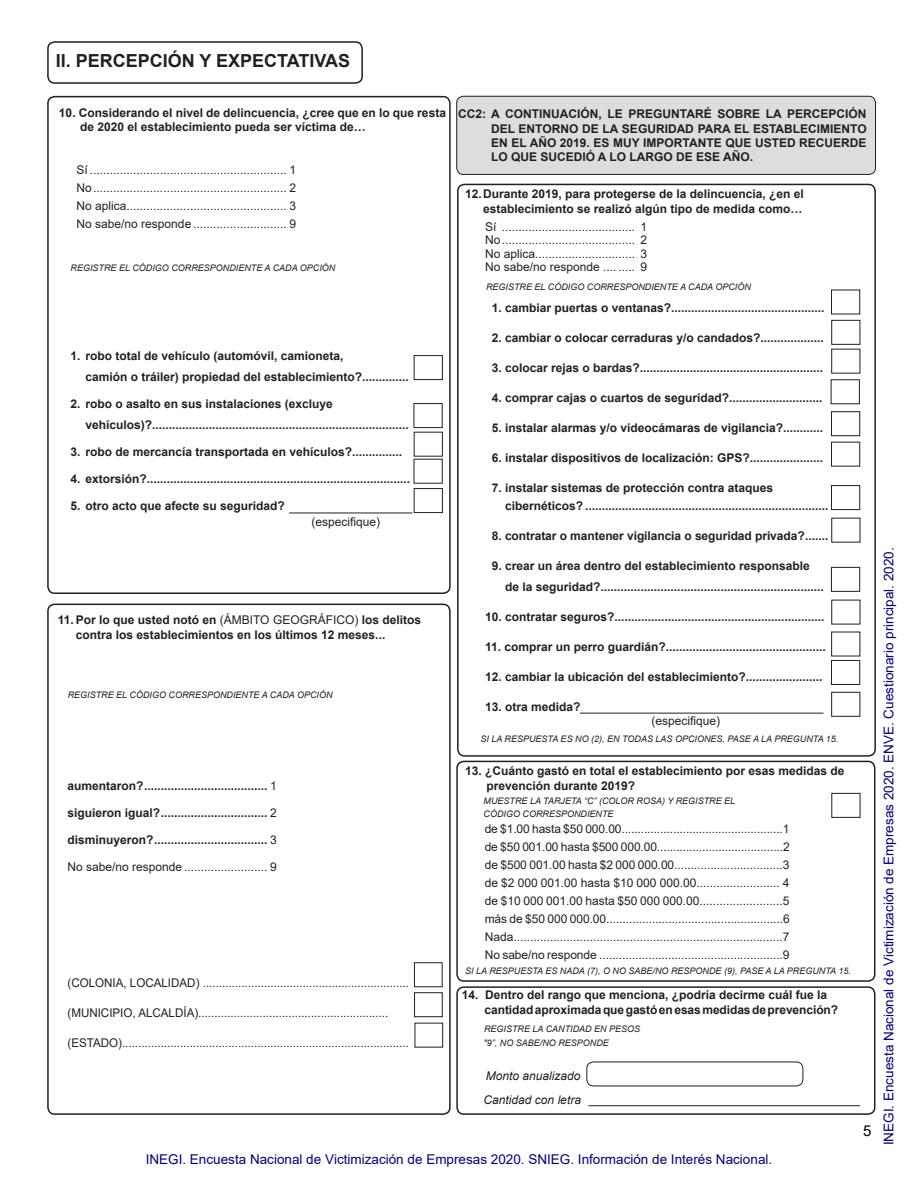
<style>
.page{position:relative;width:918px;height:1188px;background:#fff}
.page>*{position:absolute;margin:0;border:0;box-sizing:border-box;transform-origin:0 0}
.t1{font:700 18px "Arial";color:#231f20}
.t2{font:15px "Arial";color:#000}
.t3{font:13.5px "Arial";color:#000080}
.t4{font:700 12px/14.4px "Arial";color:#231f20}
.t5{font:12px/18px "Arial";color:#231f20;text-align:justify}
.t6{font:italic 12px/24.3px "Arial";color:#231f20}
.t7{font:italic 9px/13.5px "Arial";color:#231f20}
.s1{font-weight:400}
</style>
<div class="page">
<div style="left:456px;top:986px;width:419px;height:129px;border:2px solid #231f20;border-radius:7px"></div>
<div style="left:456px;top:761px;width:419px;height:221px;border:2px solid #231f20;border-radius:7px"></div>
<div style="left:47px;top:604px;width:404px;height:511px;border:2px solid #231f20;border-radius:7px"></div>
<div style="left:586px;top:1062px;width:217px;height:24px;border:1px solid #231f20;border-radius:7px"></div>
<div style="left:47px;top:41px;width:316px;height:43px;border:2px solid #231f20;border-radius:7px"></div>
<div style="left:457px;top:184px;width:419px;height:573px;border:2px solid #231f20;border-radius:7px"></div>
<div style="left:831px;top:290px;width:29px;height:24px;border:1px solid #231f20"></div>
<div style="left:831px;top:485px;width:29px;height:25px;border:1px solid #231f20"></div>
<div style="left:831px;top:442px;width:29px;height:25px;border:1px solid #231f20"></div>
<div style="left:831px;top:411px;width:29px;height:25px;border:1px solid #231f20"></div>
<div style="left:831px;top:379px;width:29px;height:25px;border:1px solid #231f20"></div>
<div style="left:831px;top:320px;width:29px;height:25px;border:1px solid #231f20"></div>
<hr style="left:580px;top:713px;width:243px;height:1px;background:#231f20">
<div style="left:831px;top:567px;width:29px;height:25px;border:1px solid #231f20"></div>
<div style="left:831px;top:660px;width:29px;height:25px;border:1px solid #231f20"></div>
<div style="left:831px;top:793px;width:29px;height:25px;border:1px solid #231f20"></div>
<div style="left:831px;top:692px;width:29px;height:25px;border:1px solid #231f20"></div>
<hr style="left:588px;top:1105px;width:272px;height:1px;background:#231f20">
<div style="left:457px;top:96px;width:419px;height:78px;background:#dcdddf;border-radius:7px"></div>
<div style="left:456px;top:96px;width:420px;height:79px;border:1px solid #231f20;border-radius:7px"></div>
<div style="left:414px;top:992px;width:29px;height:25px;border:1px solid #231f20"></div>
<div style="left:414px;top:962px;width:29px;height:25px;border:1px solid #231f20"></div>
<div style="left:47px;top:96px;width:404px;height:498px;border:2px solid #231f20;border-radius:7px"></div>
<div style="left:414px;top:355px;width:29px;height:25px;border:1px solid #231f20"></div>
<div style="left:414px;top:488px;width:29px;height:25px;border:1px solid #231f20"></div>
<div style="left:414px;top:403px;width:29px;height:25px;border:1px solid #231f20"></div>
<hr style="left:289px;top:513px;width:123px;height:1px;background:#231f20">
<h1 class="t1" style="left:56px;top:48px;width:296px">II. PERCEPCIÓN Y EXPECTATIVAS</h1>
<p class="t4" style="left:80px;top:105px;width:367px;text-indent:-21px">10. Considerando el nivel de delincuencia, ¿cree que en lo que resta de 2020 el establecimiento pueda ser víctima de…</p>
<p class="t5" style="left:77px;top:161px;width:13px">Sí</p>
<p class="t5" style="left:289px;top:161px;width:8px">1</p>
<p class="t5" style="left:77px;top:179px;width:17px">No</p>
<p class="t5" style="left:289px;top:179px;width:8px">2</p>
<p class="t5" style="left:77px;top:197px;width:52px">No aplica</p>
<p class="t5" style="left:289px;top:197px;width:8px">3</p>
<p class="t5" style="left:77px;top:215px;width:116px">No sabe/no responde</p>
<p class="t5" style="left:289px;top:215px;width:8px">9</p>
<p class="t7" style="left:71px;top:262px;width:266px">REGISTRE EL CÓDIGO CORRESPONDIENTE A CADA OPCIÓN</p>
<p class="t4" style="left:85px;top:345px;width:325px;line-height:21px;text-indent:-15px">1. robo total de vehículo (automóvil, camioneta,<br>camión o tráiler) propiedad del establecimiento?..............</p>
<p class="t4" style="left:85px;top:393px;width:325px;line-height:21px;text-indent:-15px">2. robo o asalto en sus instalaciones (excluye vehículos)?.............................................................................</p>
<p class="t4" style="left:70px;top:444px;width:333px">3. robo de mercancía transportada en vehículos?...............</p>
<p class="t4" style="left:70px;top:471px;width:341px">4. extorsión?...............................................................................</p>
<p class="t4" style="left:70px;top:498px;width:216px">5. otro acto que afecte su seguridad?</p>
<p class="t5" style="left:311px;top:513px;width:70px">(especifique)</p>
<p class="t4" style="left:76px;top:613px;width:347px;text-indent:-18px">11. Por lo que usted notó en <span class="s1">(ÁMBITO GEOGRÁFICO)</span> los delitos contra los establecimientos en los últimos 12 meses...</p>
<p class="t7" style="left:68px;top:688px;width:266px">REGISTRE EL CÓDIGO CORRESPONDIENTE A CADA OPCIÓN</p>
<p class="t4" style="left:67px;top:778px;width:78px">aumentaron?</p>
<p class="t5" style="left:270px;top:776px;width:8px">1</p>
<p class="t4" style="left:67px;top:805px;width:94px">siguieron igual?</p>
<p class="t5" style="left:270px;top:803px;width:8px">2</p>
<p class="t4" style="left:67px;top:832px;width:88px">disminuyeron?</p>
<p class="t5" style="left:270px;top:830px;width:8px">3</p>
<p class="t5" style="left:67px;top:857px;width:116px">No sabe/no responde</p>
<p class="t5" style="left:270px;top:857px;width:8px">9</p>
<p class="t5" style="left:67px;top:974px;width:343px">(COLONIA, LOCALIDAD) ................................................................</p>
<p class="t5" style="left:67px;top:1004px;width:322px">(MUNICIPIO, ALCALDÍA)...........................................................</p>
<p class="t5" style="left:67px;top:1034px;width:343px">(ESTADO).........................................................................................</p>
<p class="t4" style="left:491px;top:107px;width:377px;text-align:justify;text-indent:-33px">CC2: A CONTINUACIÓN, LE PREGUNTARÉ SOBRE LA PERCEPCIÓN DEL ENTORNO DE LA SEGURIDAD PARA EL ESTABLECIMIENTO EN EL AÑO 2019. ES MUY IMPORTANTE QUE USTED RECUERDE LO QUE SUCEDIÓ A LO LARGO DE ESE AÑO.</p>
<p class="t4" style="left:465px;top:187px;width:340px;text-align:right">12.Durante 2019, para protegerse de la delincuencia, ¿en el establecimiento se realizó algún tipo de medida como…</p>
<p class="t5" style="left:485px;top:220px;width:164px;line-height:13.5px">Sí ........................................ 1<br>No........................................ 2<br>No aplica.............................. 3<br>No sabe/no responde .... ..... 9</p>
<p class="t7" style="left:486px;top:280px;width:266px">REGISTRE EL CÓDIGO CORRESPONDIENTE A CADA OPCIÓN</p>
<p class="t4" style="left:492px;top:301px;width:334px">1. cambiar puertas o ventanas?..............................................</p>
<p class="t4" style="left:492px;top:331px;width:334px">2. cambiar o colocar cerraduras y/o candados?...................</p>
<p class="t4" style="left:492px;top:361px;width:333px">3. colocar rejas o bardas?.......................................................</p>
<p class="t4" style="left:492px;top:391px;width:332px">4. comprar cajas o cuartos de seguridad?............................</p>
<p class="t4" style="left:492px;top:421px;width:333px">5. instalar alarmas y/o videocámaras de vigilancia?............</p>
<p class="t4" style="left:492px;top:451px;width:333px">6. instalar dispositivos de localización: GPS?......................</p>
<p class="t4" style="left:505px;top:479px;width:270px;line-height:18px;text-indent:-13px">7. instalar sistemas de protección contra ataques cibernéticos?</p>
<p class="t4" style="left:492px;top:529px;width:315px">8. contratar o mantener vigilancia o seguridad privada?</p>
<p class="t4" style="left:505px;top:556px;width:320px;line-height:21px;text-indent:-13px">9. crear un área dentro del establecimiento responsable de la seguridad?...................................................................</p>
<p class="t4" style="left:485px;top:610px;width:341px">10. contratar seguros?...............................................................</p>
<p class="t4" style="left:485px;top:640px;width:342px">11. comprar un perro guardián?................................................</p>
<p class="t4" style="left:485px;top:670px;width:339px">12. cambiar la ubicación del establecimiento?.......................</p>
<p class="t4" style="left:485px;top:700px;width:97px">13. otra medida?</p>
<p class="t5" style="left:652px;top:712px;width:70px">(especifique)</p>
<p class="t4" style="left:486px;top:764px;width:360px;text-indent:-21px">13. ¿Cuánto gastó en total el establecimiento por esas medidas de prevención durante 2019?</p>
<p class="t7" style="left:480px;top:732px;width:359px">SI LA RESPUESTA ES NO (2), EN TODAS LAS OPCIONES, PASE A LA PREGUNTA 15.</p>
<p class="t7" style="left:484px;top:794px;width:253px">MUESTRE LA TARJETA “C” (COLOR ROSA) Y REGISTRE EL<br>CÓDIGO CORRESPONDIENTE</p>
<p class="t5" style="left:485px;top:819px;width:307px">de $1.00 hasta $50 000.00..................................................1 de $50 001.00 hasta $500 000.00.......................................2 de $500 001.00 hasta $2 000 000.00.................................3 de $2 000 001.00 hasta $10 000 000.00......................... 4 de $10 000 001.00 hasta $50 000 000.00.........................5 más de $50 000 000.00......................................................6<br>Nada.................................................................................7<br>No sabe/no responde ........................................................9</p>
<p class="t7" style="left:465px;top:965px;width:387px">SI LA RESPUESTA ES NADA (7), O NO SABE/NO RESPONDE (9), PASE A LA PREGUNTA 15.</p>
<p class="t4" style="left:485px;top:988px;width:355px;text-indent:-23px">14. Dentro del rango que menciona, ¿podría decirme cuál fue la cantidad aproximada que gastó en esas medidas de prevención?</p>
<p class="t7" style="left:484px;top:1022px;width:158px">REGISTRE LA CANTIDAD EN PESOS</p>
<p class="t6" style="left:484px;top:1064px;width:99px">Monto anualizado<br>Cantidad con letra</p>
<p class="t7" style="left:484px;top:1036px;width:127px">"9”, NO SABE/NO RESPONDE</p>
<p class="t2" style="left:863px;top:1121px;width:10px">5</p>
<p class="t3" style="left:146px;top:1150px;width:628px">INEGI. Encuesta Nacional de Victimización de Empresas 2020. SNIEG. Información de Interés Nacional.</p>
<p class="t3" style="left:880px;top:1145px;width:600px;rotate:-90deg">INEGI. Encuesta Nacional de Victimización de Empresas 2020. ENVE. Cuestionario principal. 2020.</p>
</div>
